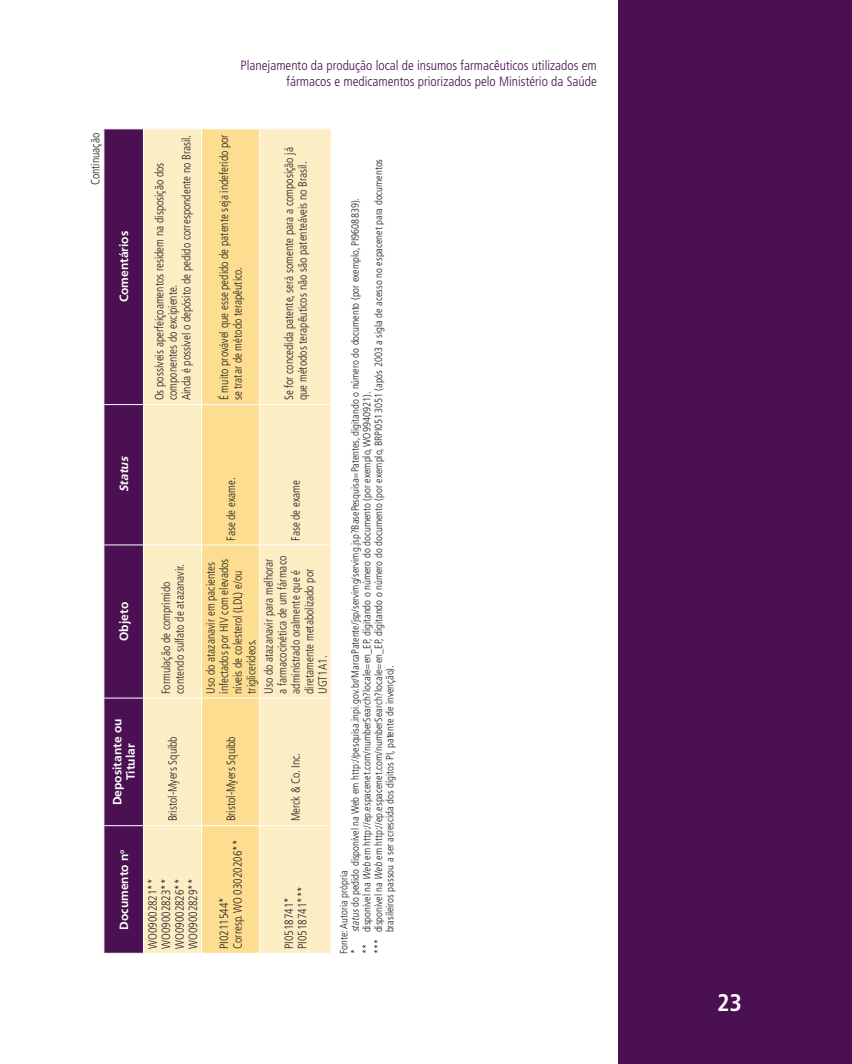
<style>
.page{position:relative;width:852px;height:1064px;background:#fff}
.page>*{position:absolute;margin:0;border:0;box-sizing:border-box;transform-origin:0 0}
.t1{font:700 condensed 24px "Frutiger LT Std";color:#fff}
.t2{font:300 condensed 13.5px/16.2px "Frutiger LT Std";color:#4a1051;text-align:right}
.t3{font:300 condensed 12px/13.5px "Frutiger LT Std";color:#231f20;scale:.95 1}
.t4{font:700 12px/13.5px "Frutiger LT Std";color:#fff;text-align:center}
.t5{font:italic 700 12px "Frutiger LT Std";color:#fff}
.t6{font:300 condensed 10.5px "Frutiger LT Std";color:#231f20}
.s1{font-style:italic}
</style>
<div class="page">
<div style="left:618px;top:0;width:233px;height:1064px;background:#4a1051"></div>
<div style="left:144px;top:129px;width:186px;height:824px;background:#fdedc5"></div>
<div style="left:202px;top:129px;width:57px;height:824px;background:#fdde91"></div>
<div style="left:104px;top:129px;width:39px;height:824px;background:#4a1051"></div>
<hr style="left:104px;top:825px;width:39px;height:1px;background:#fff">
<hr style="left:104px;top:697px;width:39px;height:1px;background:#fff">
<hr style="left:104px;top:544px;width:39px;height:1px;background:#fff">
<hr style="left:104px;top:404px;width:39px;height:1px;background:#fff">
<hr style="left:144px;top:825px;width:57px;height:1px;background:#fff">
<hr style="left:144px;top:697px;width:57px;height:1px;background:#fff">
<hr style="left:144px;top:544px;width:57px;height:1px;background:#fff">
<hr style="left:144px;top:404px;width:57px;height:1px;background:#fff">
<hr style="left:201px;top:825px;width:1px;height:128px;background:#fff">
<hr style="left:201px;top:698px;width:1px;height:127px;background:#fff">
<hr style="left:202px;top:825px;width:57px;height:1px;background:#fff">
<hr style="left:201px;top:545px;width:1px;height:153px;background:#fff">
<hr style="left:202px;top:697px;width:57px;height:1px;background:#fff">
<hr style="left:201px;top:404px;width:1px;height:141px;background:#fff">
<hr style="left:202px;top:544px;width:57px;height:1px;background:#fff">
<hr style="left:201px;top:128px;width:1px;height:276px;background:#fff">
<hr style="left:202px;top:404px;width:57px;height:1px;background:#fff">
<hr style="left:259px;top:825px;width:1px;height:128px;background:#fff">
<hr style="left:259px;top:698px;width:1px;height:127px;background:#fff">
<hr style="left:260px;top:825px;width:70px;height:1px;background:#fff">
<hr style="left:259px;top:545px;width:1px;height:153px;background:#fff">
<hr style="left:260px;top:697px;width:70px;height:1px;background:#fff">
<hr style="left:259px;top:404px;width:1px;height:141px;background:#fff">
<hr style="left:260px;top:544px;width:70px;height:1px;background:#fff">
<hr style="left:259px;top:128px;width:1px;height:276px;background:#fff">
<hr style="left:260px;top:404px;width:70px;height:1px;background:#fff">
<p class="t2" style="left:240px;top:57px;width:357px">Planejamento da produção local de insumos farmacêuticos utilizados em fármacos e medicamentos priorizados pelo Ministério da Saúde</p>
<p class="t3" style="left:89px;top:185px;width:57px;rotate:-90deg">Continuação</p>
<p class="t4" style="left:117px;top:302px;width:73px;rotate:-90deg">Comentários</p>
<p class="t3" style="left:153px;top:400px;width:281px;rotate:-90deg">Os possíveis aperfeiçoamentos residem na disposição dos componentes do excipiente.<br>Ainda é possível o depósito de pedido correspondente no Brasil.</p>
<p class="t3" style="left:217px;top:400px;width:281px;rotate:-90deg">É muito provável que esse pedido de patente seja indeferido por se tratar de método terapêutico.</p>
<p class="t3" style="left:282px;top:400px;width:268px;rotate:-90deg">Se for concedida patente, será somente para a composição já que métodos terapêuticos não são patenteáveis no Brasil.</p>
<p class="t5" style="left:117px;top:492px;width:39px;rotate:-90deg">Status</p>
<p class="t4" style="left:117px;top:641px;width:40px;rotate:-90deg">Objeto</p>
<p class="t4" style="left:110px;top:805px;width:88px;rotate:-90deg">Depositante ou<br>Titular</p>
<p class="t4" style="left:117px;top:929px;width:82px;rotate:-90deg">Documento n<sup>o</sup></p>
<p class="t3" style="left:159px;top:694px;width:138px;rotate:-90deg">Formulação de comprimido contendo sulfato de atazanavir.</p>
<p class="t3" style="left:224px;top:541px;width:68px;rotate:-90deg">Fase de exame.</p>
<p class="t3" style="left:289px;top:541px;width:65px;rotate:-90deg">Fase de exame</p>
<p class="t3" style="left:262px;top:694px;width:147px;rotate:-90deg">Uso do atazanavir para melhorar a farmacocinética de um fármaco administrado oralmente que é diretamente metabolizado por<br>UGT1A1.</p>
<p class="t3" style="left:204px;top:694px;width:144px;rotate:-90deg">Uso do atazanavir em pacientes infectados por HIV com elevados níveis de colesterol (LDL) e/ou triglicerídeos.</p>
<p class="t3" style="left:166px;top:821px;width:91px;rotate:-90deg">Bristol-Myers Squibb</p>
<p class="t3" style="left:146px;top:949px;width:76px;text-align:justify;rotate:-90deg">WO09002821** WO09002823** WO09002826** WO09002829**</p>
<p class="t3" style="left:224px;top:821px;width:91px;rotate:-90deg">Bristol-Myers Squibb</p>
<p class="t3" style="left:217px;top:949px;width:116px;rotate:-90deg">PI0211544*<br>Corresp. WO 03020206**</p>
<p class="t3" style="left:289px;top:821px;width:73px;rotate:-90deg">Merck &amp; Co. Inc.</p>
<p class="t3" style="left:282px;top:949px;width:67px;rotate:-90deg">PI0518741*<br>PI0518741***</p>
<p class="t6" style="left:372px;top:953px;width:796px;rotate:-90deg">*** disponível na <span class="s1">Web</span> em http://ep.espacenet.com/numberSearch?locale=en_EP, digitando o número do documento (por exemplo, BRPI0513051 (após 2003 a sigla de acesso no espacenet para documentos</p>
<p class="t6" style="left:349px;top:953px;width:757px;rotate:-90deg">* <span class="s1">status</span>do pedido disponível na Web em http://pesquisa.inpi.gov.br/MarcaPatente/jsp/servimg/servimg.jsp?BasePesquisa=Patentes, digitando o número do documento (por exemplo, PI9608839).</p>
<p class="t6" style="left:360px;top:953px;width:563px;rotate:-90deg">** disponível na <span class="s1">Web</span> em http://ep.espacenet.com/numberSearch?locale=en_EP, digitando o número do documento (por exemplo, WO9940921).</p>
<p class="t6" style="left:384px;top:932px;width:268px;rotate:-90deg">brasileiros passou a ser acrescida dos dígitos PI, patente de invenção).</p>
<p class="t6" style="left:337px;top:953px;width:85px;rotate:-90deg">Fonte: Autoria própria</p>
<h1 class="t1" style="left:716px;top:988px;width:26px">23</h1>
</div>
